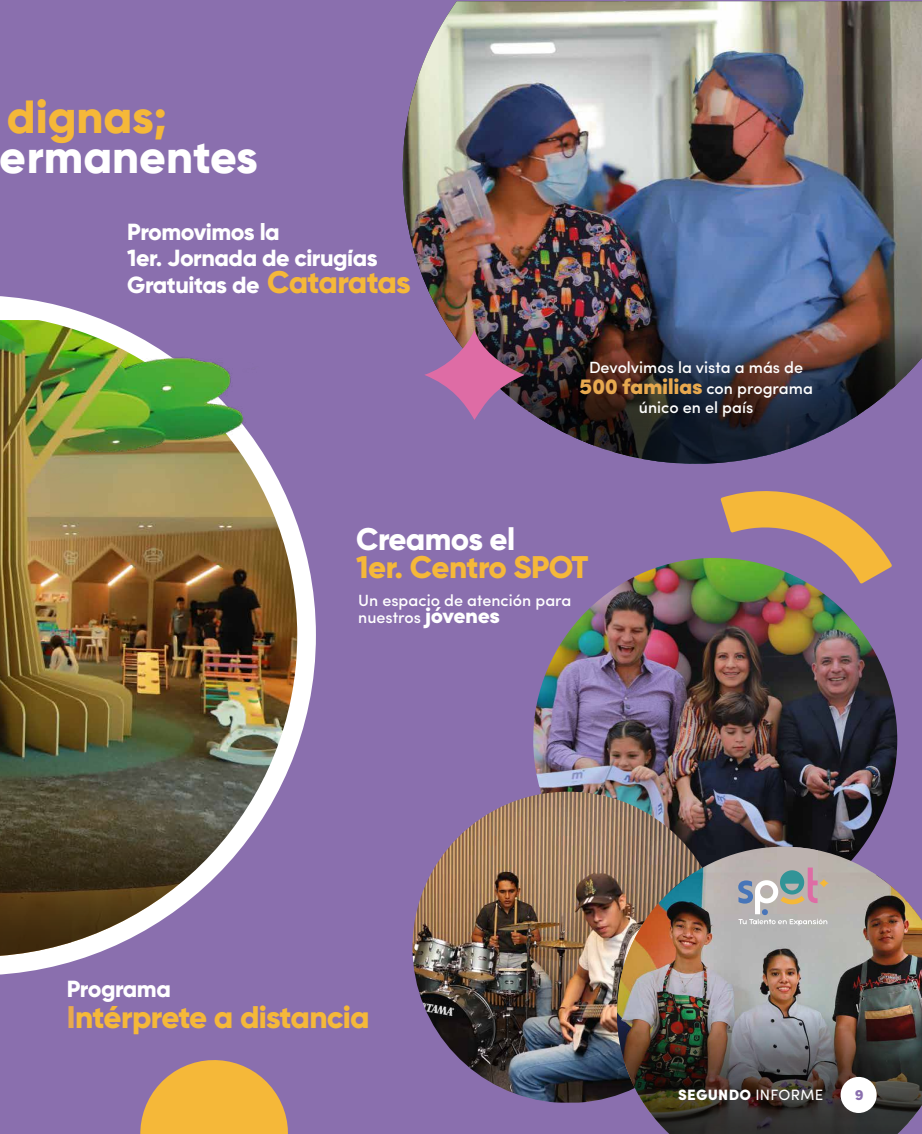
<style>
.page{position:relative;width:922px;height:1134px;background:#fff}
.page>*{position:absolute;margin:0;border:0;box-sizing:border-box;transform-origin:0 0}
.t1{font:800 46.25px "Gilroy";color:#fff}
.t2{font:800 46.25px "Gilroy";color:#f5b839}
.t3{font:800 31.25px "Gilroy";letter-spacing:-.02em;color:#f5b839}
.t4{font:800 31.25px "Gilroy";letter-spacing:-.02em;color:#fff}
.t5{font:800 23.25px/26.2px "Gilroy";letter-spacing:-.02em;color:#fff}
.t6{font:900 22px "Sofia Pro";letter-spacing:-.02em;color:#e8a94f}
.t7{font:500 16.25px/17.5px "Sofia Pro";color:#fff}
.t8{font:900 15px "Sofia Pro";letter-spacing:.02em;color:#fff}
.t9{font:900 15px "Sofia Pro";color:#8a6fae}
.s1{font-size:31.25px;color:#f5b839}
.s2{font-weight:500;font-size:16.25px;color:#fff}
.s3{font-weight:900;font-size:22px}
.s4{color:#e8a94f}
.s5{font-weight:400}
</style>
<div class="page">
<div style="left:0;top:0;width:921px;height:1134px;background:#8a6fae"></div>
<svg style="left:0;top:296px;width:316px;height:679px"></svg>
<img style="left:0;top:320px;width:297px;height:14px">
<img style="left:0;top:334px;width:297px;height:622px">
<img style="left:533px;top:558px;width:364px;height:289px">
<img style="left:412px;top:792px;width:311px;height:310px;border-radius:153px">
<img style="left:617px;top:847px;width:256px;height:26px">
<img style="left:617px;top:873px;width:304px;height:140px">
<img style="left:617px;top:1013px;width:304px;height:121px">
<div style="left:777px;top:847px;width:40px;height:67px;background:#bcb2af"></div>
<div style="left:840px;top:1077px;width:36px;height:36px;background:#fff;border-radius:50%"></div>
<svg style="left:738px;top:867px;width:89px;height:58px"></svg>
<svg style="left:720px;top:491px;width:171px;height:93px"></svg>
<svg style="left:140px;top:1060px;width:148px;height:74px"></svg>
<img style="left:402px;top:1px;width:519px;height:323px">
<img style="left:446px;top:324px;width:475px;height:140px">
<svg style="left:424px;top:330px;width:100px;height:90px"></svg>
<h1 class="t2" style="left:7px;top:88px;width:161px">dignas;</h1>
<h1 class="t1" style="left:0;top:128px;width:259px">ermanentes</h1>
<h3 class="t5" style="left:127px;top:219px;width:285px">Promovimos la<br>1er. Jornada de cirugías<br>Gratuitas de <span class="s1">Cataratas</span></h3>
<p class="t7" style="left:589px;top:358px;width:215px">Devolvimos la vista a más de</p>
<h3 class="t6" style="left:579px;top:369px;width:235px">500 familias <span class="s2">con programa</span></h3>
<p class="t7" style="left:638px;top:398px;width:116px">único en el país</p>
<h2 class="t4" style="left:356px;top:519px;width:160px">Creamos el</h2>
<h2 class="t3" style="left:356px;top:548px;width:234px">1er. Centro SPOT</h2>
<p class="t7" style="left:358px;top:590px;width:215px">Un espacio de atención para nuestros <span class="s3">jóvenes</span></p>
<h3 class="t5" style="left:67px;top:975px;width:105px">Programa</h3>
<h2 class="t3" style="left:67px;top:997px;width:304px"><span class="s4">I</span>ntérprete a distancia</h2>
<p class="t8" style="left:678px;top:1083px;width:147px">SEGUNDO <span class="s5">INFORME</span></p>
<p class="t9" style="left:854px;top:1083px;width:10px">9</p>
</div>
